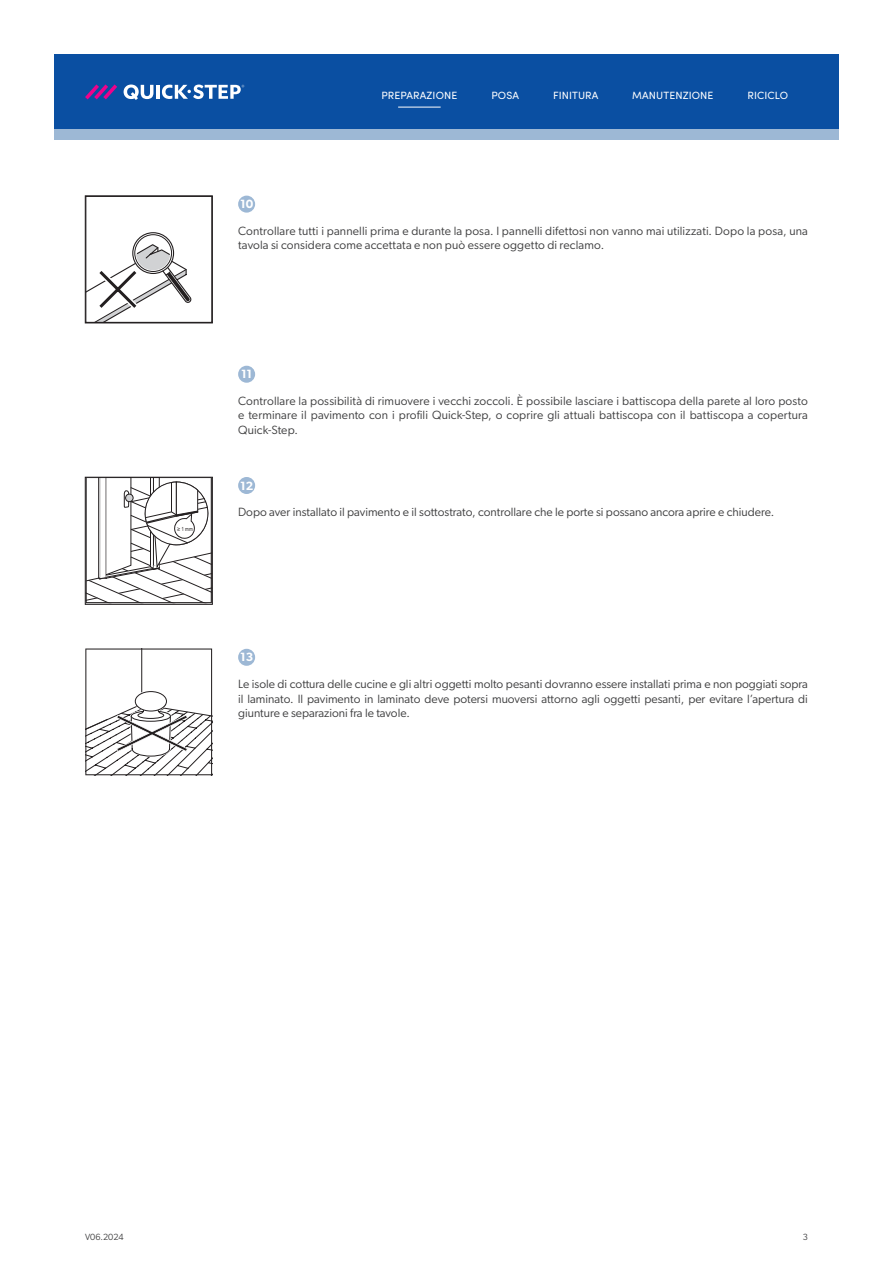
<style>
.page{position:relative;width:893px;height:1263px;background:#fff}
.page>*{position:absolute;margin:0;border:0;box-sizing:border-box;transform-origin:0 0}
.t1{font:12px/14.4px "Gibson";letter-spacing:.005em;color:#3e3e3f;text-align:justify}
.t2{font:600 12px "Gibson";color:#fff}
.t3{font:10.5px "Sofia Pro";letter-spacing:.01em;color:#fff}
.t4{font:9px "Gibson";color:#3e3e3f}
.t5{font:5.55px "Arial Narrow";color:#231f20}
</style>
<div class="page">
<div style="left:54px;top:54px;width:785px;height:75px;background:#0a4fa2"></div>
<div style="left:54px;top:129px;width:785px;height:11px;background:#9db8d5"></div>
<svg style="left:85px;top:84px;width:32px;height:15px"></svg>
<svg style="left:124px;top:85px;width:29px;height:15px"></svg>
<hr style="left:156px;top:85px;width:4px;height:14px;background:#fff">
<svg style="left:162px;top:85px;width:82px;height:14px"></svg>
<hr style="left:398px;top:107px;width:43px;height:1px;background:#fff">
<div style="left:132px;top:232px;width:42px;height:42px;border:1px solid #231f20;border-radius:50%"></div>
<div style="left:134px;top:234px;width:38px;height:38px;border:1px solid #231f20;border-radius:50%"></div>
<svg style="left:87px;top:245px;width:105px;height:76px"></svg>
<div style="left:85px;top:196px;width:128px;height:127px;border:1px solid #231f20"></div>
<div style="left:238px;top:196px;width:17px;height:17px;background:#9db8d5;border-radius:50%"></div>
<div style="left:238px;top:366px;width:17px;height:17px;background:#9db8d5;border-radius:50%"></div>
<svg style="left:87px;top:479px;width:124px;height:123px"></svg>
<div style="left:85px;top:477px;width:128px;height:127px;border:1px solid #231f20"></div>
<div style="left:238px;top:477px;width:17px;height:17px;background:#9db8d5;border-radius:50%"></div>
<svg style="left:85px;top:649px;width:127px;height:127px"></svg>
<div style="left:238px;top:649px;width:17px;height:17px;background:#9db8d5;border-radius:50%"></div>
<p class="t3" style="left:381px;top:87px;width:77px">PREPARAZIONE</p>
<p class="t3" style="left:491px;top:87px;width:29px">POSA</p>
<p class="t3" style="left:553px;top:87px;width:47px">FINITURA</p>
<p class="t3" style="left:632px;top:87px;width:83px">MANUTENZIONE</p>
<p class="t3" style="left:747px;top:87px;width:42px">RICICLO</p>
<p class="t2" style="left:240px;top:197px;width:15px">10</p>
<p class="t1" style="left:238px;top:223px;width:571px">Controllare tutti i pannelli prima e durante la posa. I pannelli difettosi non vanno mai utilizzati. Dopo la posa, una tavola si considera come accettata e non può essere oggetto di reclamo.</p>
<p class="t2" style="left:241px;top:367px;width:13px">11</p>
<p class="t1" style="left:238px;top:394px;width:571px">Controllare la possibilità di rimuovere i vecchi zoccoli. È possibile lasciare i battiscopa della parete al loro posto e terminare il pavimento con i profili Quick-Step, o coprire gli attuali battiscopa con il battiscopa a copertura Quick-Step.</p>
<p class="t5" style="left:177px;top:525px;width:17px">≥ 1 mm</p>
<p class="t2" style="left:240px;top:478px;width:15px">12</p>
<p class="t1" style="left:238px;top:505px;width:538px">Dopo aver installato il pavimento e il sottostrato, controllare che le porte si possano ancora aprire e chiudere.</p>
<p class="t2" style="left:240px;top:650px;width:15px">13</p>
<p class="t1" style="left:238px;top:677px;width:571px">Le isole di cottura delle cucine e gli altri oggetti molto pesanti dovranno essere installati prima e non poggiati sopra il laminato. Il pavimento in laminato deve potersi muoversi attorno agli oggetti pesanti, per evitare l’apertura di giunture e separazioni fra le tavole.</p>
<p class="t4" style="left:85px;top:1231px;width:40px">V06.2024</p>
<p class="t4" style="left:803px;top:1231px;width:7px">3</p>
</div>
